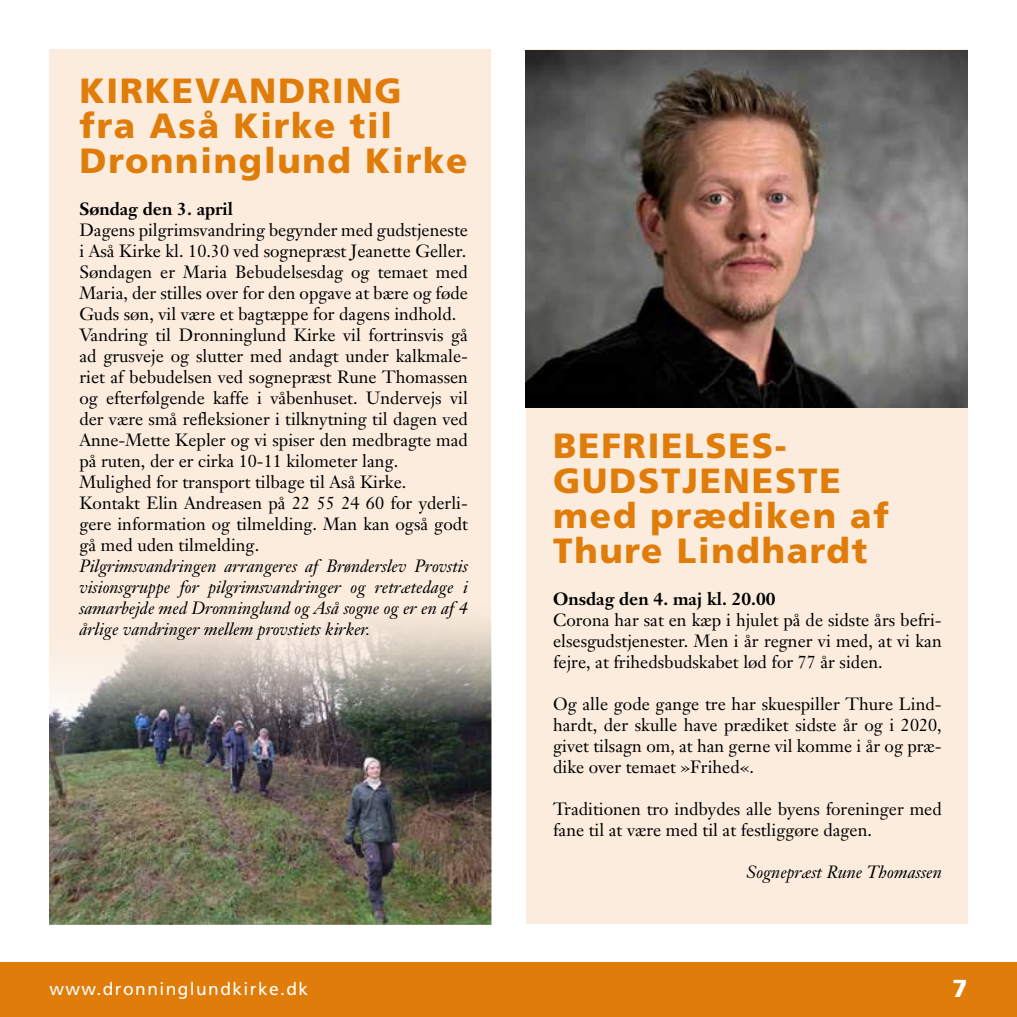
<style>
.page{position:relative;width:1017px;height:1017px;background:#fff}
.page>*{position:absolute;margin:0;border:0;box-sizing:border-box;transform-origin:0 0}
.t1{font:900 35px/35px "Frutiger";letter-spacing:.05em;color:#e07d0a}
.t2{font:900 24.5px "Frutiger";color:#fff}
.t3{font:17.5px/21px "Janson Text";color:#000;text-align:justify}
.t4{font:italic 17.5px/21px "Janson Text";color:#000;text-align:justify}
.t5{font:700 17.5px "Janson Text";color:#000}
.t6{font:17.5px "Frutiger";letter-spacing:.08em;color:#fff}
</style>
<div class="page">
<div style="left:0;top:962px;width:1017px;height:55px;background:#e07d0a"></div>
<div style="left:50px;top:50px;width:441px;height:874px;background:#fbecdd"></div>
<div style="left:526px;top:50px;width:441px;height:874px;background:#fbecdd"></div>
<img style="left:526px;top:51px;width:441px;height:356px">
<img style="left:50px;top:622px;width:441px;height:302px">
<h1 class="t1" style="left:79px;top:73px;width:390px">KIRKEVANDRING<br>fra Aså Kirke til<br>Dronninglund Kirke</h1>
<p class="t5" style="left:79px;top:198px;width:155px">Søndag den 3. april</p>
<p class="t3" style="left:79px;top:220px;width:390px;text-align:left">Dagens pilgrimsvandring begynder med gudstjeneste i Aså Kirke kl. 10.30 ved sognepræst Jeanette Geller.<br>Søndagen er Maria Bebudelsesdag og temaet med Maria, der stilles over for den opgave at bære og føde Guds søn, vil være et bagtæppe for dagens indhold.<br>Vandring til Dronninglund Kirke vil fortrinsvis gå ad grusveje og slutter med andagt under kalkmale&shy;riet af bebudelsen ved sognepræst Rune Thomassen og efterfølgende kaffe i våbenhuset. Undervejs vil der være små refleksioner i tilknytning til dagen ved Anne-Mette Kepler og vi spiser den medbragte mad på ruten, der er cirka 10-11 kilometer lang.<br>Mulighed for transport tilbage til Aså Kirke.<br>Kontakt Elin Andreasen på 22 55 24 60 for yderli&shy;gere information og tilmelding. Man kan også godt gå med uden tilmelding.</p>
<p class="t4" style="left:79px;top:556px;width:390px">Pilgrimsvandringen arrangeres af Brønderslev Provstis visionsgruppe for pilgrimsvandringer og retrætedage i samarbejde med Dronninglund og Aså sogne og er en af 4 årlige vandringer mellem provstiets kirker.</p>
<h1 class="t1" style="left:553px;top:428px;width:337px">BEFRIELSES-<br>GUDSTJENESTE med prædiken af<br>Thure Lindhardt</h1>
<p class="t5" style="left:553px;top:588px;width:224px">Onsdag den 4. maj kl. 20.00</p>
<p class="t3" style="left:553px;top:609px;width:390px">Corona har sat en kæp i hjulet på de sidste års befri&shy;elsesgudstjenester. Men i år regner vi med, at vi kan fejre, at frihedsbudskabet lød for 77 år siden.</p>
<p class="t3" style="left:553px;top:693px;width:390px">Og alle gode gange tre har skuespiller Thure Lind&shy;hardt, der skulle have prædiket sidste år og i 2020, givet tilsagn om, at han gerne vil komme i år og præ&shy;dike over temaet »Frihed«.</p>
<p class="t3" style="left:553px;top:798px;width:390px">Traditionen tro indbydes alle byens foreninger med fane til at være med til at festliggøre dagen.</p>
<p class="t4" style="left:747px;top:862px;width:197px">Sognepræst Rune Thomassen</p>
<p class="t6" style="left:50px;top:978px;width:260px">www.dronninglundkirke.dk</p>
<h2 class="t2" style="left:952px;top:974px;width:16px">7</h2>
</div>
